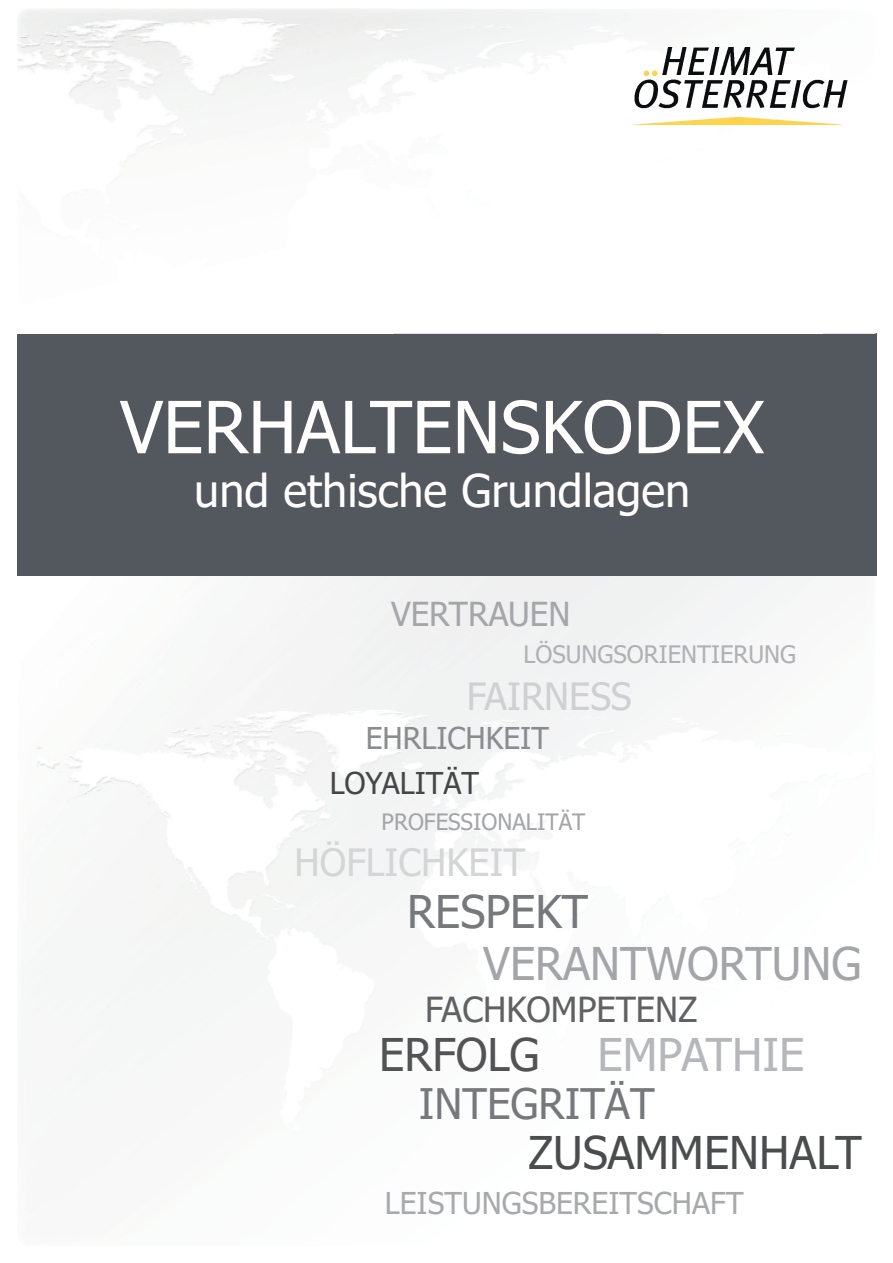
<style>
.page{position:relative;width:893px;height:1263px;background:#fff}
.page>*{position:absolute;margin:0;border:0;box-sizing:border-box;transform-origin:0 0}
.t1{font:72px "Tahoma";color:#fffefc}
.t2{font:45px "Tahoma";color:#fffefc}
.t3{font:45px "Tahoma";color:#a4a5a9}
.t4{font:45px "Tahoma";color:#4b4c4d}
.t5{font:45px "Tahoma";color:#b6b7bb}
.t6{font:45px "Tahoma";color:#76787b}
.t7{font:45px "Tahoma";color:#535355}
.t8{font:42px "Tahoma";color:#76787b}
.t9{font:37.5px "Tahoma";color:#d4d5d7}
.t10{font:37.5px "Tahoma";color:#cfd0d2}
.t11{font:34.5px "Tahoma";color:#616164}
.t12{font:33px "Tahoma";color:#a5a6aa}
.t13{font:30px "Tahoma";color:#a8a9ad}
.t14{font:30px "Tahoma";color:#8a8c8f}
.t15{font:30px "Tahoma";color:#454647}
.t16{font:24px "Tahoma";color:#b0b1b5}
.t17{font:22.5px "Tahoma";color:#a4a5a9}
</style>
<div class="page">
<div style="left:18px;top:334px;width:859px;height:242px;background:#52585e"></div>
<img style="left:18px;top:9px;width:643px;height:325px">
<img style="left:668px;top:47px;width:127px;height:1px">
<img style="left:823px;top:80px;width:53px;height:254px">
<img style="left:661px;top:124px;width:162px;height:1px">
<img style="left:631px;top:48px;width:216px;height:76px">
<h1 class="t1" style="left:120px;top:379px;width:646px">VERHALTENSKODEX</h1>
<p class="t2" style="left:194px;top:461px;width:497px">und ethische Grundlagen</p>
<p class="t12" style="left:391px;top:592px;width:181px">VERTRAUEN</p>
<p class="t16" style="left:523px;top:638px;width:274px">LÖSUNGSORIENTIERUNG</p>
<p class="t10" style="left:467px;top:672px;width:167px">FAIRNESS</p>
<p class="t14" style="left:366px;top:718px;width:185px">EHRLICHKEIT</p>
<p class="t15" style="left:330px;top:763px;width:150px">LOYALITÄT</p>
<p class="t17" style="left:382px;top:806px;width:205px">PROFESSIONALITÄT</p>
<p class="t9" style="left:294px;top:837px;width:232px">HÖFLICHKEIT</p>
<p class="t6" style="left:407px;top:881px;width:183px">RESPEKT</p>
<p class="t3" style="left:483px;top:933px;width:380px">VERANTWORTUNG</p>
<p class="t11" style="left:425px;top:986px;width:274px">FACHKOMPETENZ</p>
<p class="t7" style="left:379px;top:1024px;width:162px">ERFOLG</p>
<p class="t5" style="left:598px;top:1024px;width:208px">EMPATHIE</p>
<p class="t8" style="left:419px;top:1075px;width:237px">INTEGRITÄT</p>
<p class="t4" style="left:528px;top:1122px;width:335px">ZUSAMMENHALT</p>
<p class="t13" style="left:385px;top:1183px;width:360px">LEISTUNGSBEREITSCHAFT</p>
</div>
